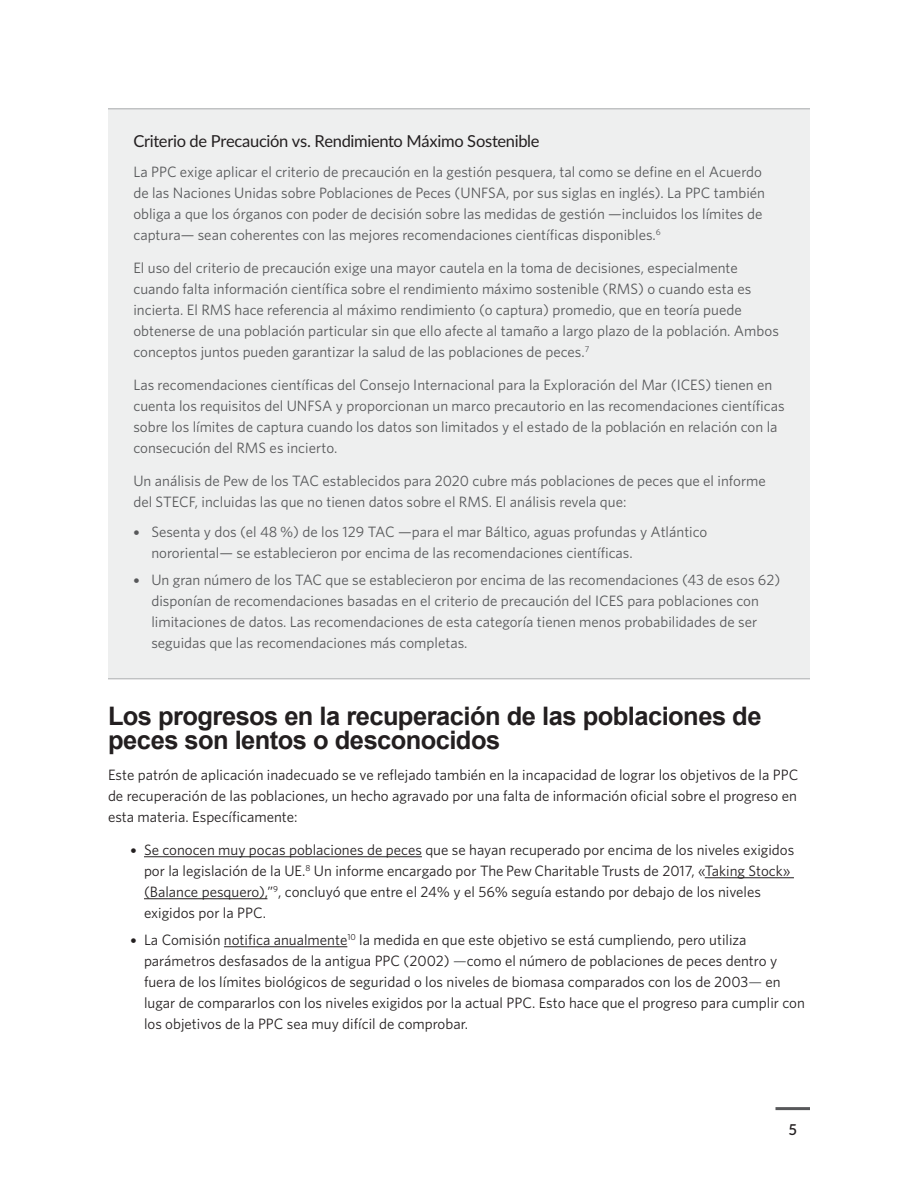
<style>
.page{position:relative;width:918px;height:1188px;background:#fff}
.page>*{position:absolute;margin:0;border:0;box-sizing:border-box;transform-origin:0 0}
.t1{font:700 25.5px/24px "Arial";letter-spacing:-.02em;color:#231f20}
.Callout_box_heading{font:16.5px "Lato";letter-spacing:-.02em;color:#231f20}
.Callout_box_text{font:15px/21px "Whitney";color:#57585a}
.Body{font:15px/21px "Whitney";color:#231f20}
.t2{font:600 15px "Lato";color:#231f20}
.s1{font-family:"Museo Sans 500"}
.s2{color:#57585a}
</style>
<div class="page">
<hr style="left:776px;top:1107px;width:34px;height:3px;background:#57585a">
<div style="left:108px;top:108px;width:702px;height:571px;background:#eeefef"></div>
<hr style="left:108px;top:678px;width:702px;height:1px;background:#939598">
<hr style="left:108px;top:108px;width:702px;height:2px;background:#939598">
<hr style="left:144px;top:856px;width:278px;height:1px;background:#231f20">
<hr style="left:705px;top:877px;width:89px;height:1px;background:#231f20">
<hr style="left:144px;top:898px;width:123px;height:1px;background:#231f20">
<hr style="left:224px;top:946px;width:123px;height:1px;background:#231f20">
<p class="Callout_box_heading" style="left:133px;top:130px;width:408px">Criterio de Precaución vs. Rendimiento Máximo Sostenible</p>
<p class="Callout_box_text" style="left:133px;top:161px;width:633px">La PPC exige aplicar el criterio de precaución en la gestión pesquera, tal como se define en el Acuerdo de las Naciones Unidas sobre Poblaciones de Peces (UNFSA, por sus siglas en inglés). La PPC también obliga a que los órganos con poder de decisión sobre las medidas de gestión —incluidos los límites de captura— sean coherentes con las mejores recomendaciones científicas disponibles.<sup>6</sup></p>
<p class="Callout_box_text" style="left:133px;top:257px;width:647px">El uso del criterio de precaución exige una mayor cautela en la toma de decisiones, especialmente cuando falta información científica sobre el rendimiento máximo sostenible (RMS) o cuando esta es incierta. El RMS hace referencia al máximo rendimiento (o captura) promedio, que en teoría puede obtenerse de una población particular sin que ello afecte al tamaño a largo plazo de la población. Ambos conceptos juntos pueden garantizar la salud de las poblaciones de peces.<sup>7</sup></p>
<p class="Callout_box_text" style="left:133px;top:374px;width:653px">Las recomendaciones científicas del Consejo Internacional para la Exploración del Mar (ICES) tienen en cuenta los requisitos del UNFSA y proporcionan un marco precautorio en las recomendaciones científicas sobre los límites de captura cuando los datos son limitados y el estado de la población en relación con la consecución del RMS es incierto.</p>
<p class="Callout_box_text" style="left:133px;top:470px;width:634px">Un análisis de Pew de los TAC establecidos para 2020 cubre más poblaciones de peces que el informe del STECF, incluidas las que no tienen datos sobre el RMS. El análisis revela que:</p>
<p class="Callout_box_text" style="left:151px;top:521px;width:558px;text-indent:-18px"><span class="s1">•</span> Sesenta y dos (el 48 %) de los 129 TAC —para el mar Báltico, aguas profundas y Atlántico nororiental— se establecieron por encima de las recomendaciones científicas.</p>
<p class="Callout_box_text" style="left:151px;top:569px;width:630px;text-indent:-18px"><span class="s1">•</span> Un gran número de los TAC que se establecieron por encima de las recomendaciones (43 de esos 62) disponían de recomendaciones basadas en el criterio de precaución del ICES para poblaciones con limitaciones de datos. Las recomendaciones de esta categoría tienen menos probabilidades de ser seguidas que las recomendaciones más completas.</p>
<h1 class="t1" style="left:108px;top:705px;width:655px">Los progresos en la recuperación de las poblaciones de peces son lentos o desconocidos</h1>
<p class="Body" style="left:108px;top:764px;width:692px;text-align:justify">Este patrón de aplicación inadecuado se ve reflejado también en la incapacidad de lograr los objetivos de la PPC de recuperación de las poblaciones, un hecho agravado por una falta de información oficial sobre el progreso en esta materia. Específicamente:</p>
<p class="Body" style="left:144px;top:839px;width:652px;text-indent:-14px"><span class="s1">•</span> Se conocen muy pocas poblaciones de peces que se hayan recuperado por encima de los niveles exigidos por la legislación de la UE.<sup>8</sup> Un informe encargado por The Pew Charitable Trusts de 2017, «Taking Stock» (Balance pesquero),”<sup>9</sup>, concluyó que entre el 24% y el 56% seguía estando por debajo de los niveles exigidos por la PPC.</p>
<p class="Body" style="left:144px;top:929px;width:662px;text-indent:-14px"><span class="s1">•</span> La Comisión notifica anualmente<sup>10</sup> la medida en que este objetivo se está cumpliendo, pero utiliza parámetros desfasados de la antigua PPC (2002) <span class="s2">—</span>como el número de poblaciones de peces dentro y fuera de los límites biológicos de seguridad o los niveles de biomasa comparados con los de 2003<span class="s2">—</span> en lugar de compararlos con los niveles exigidos por la actual PPC. Esto hace que el progreso para cumplir con los objetivos de la PPC sea muy difícil de comprobar.</p>
<p class="t2" style="left:788px;top:1119px;width:10px">5</p>
</div>
